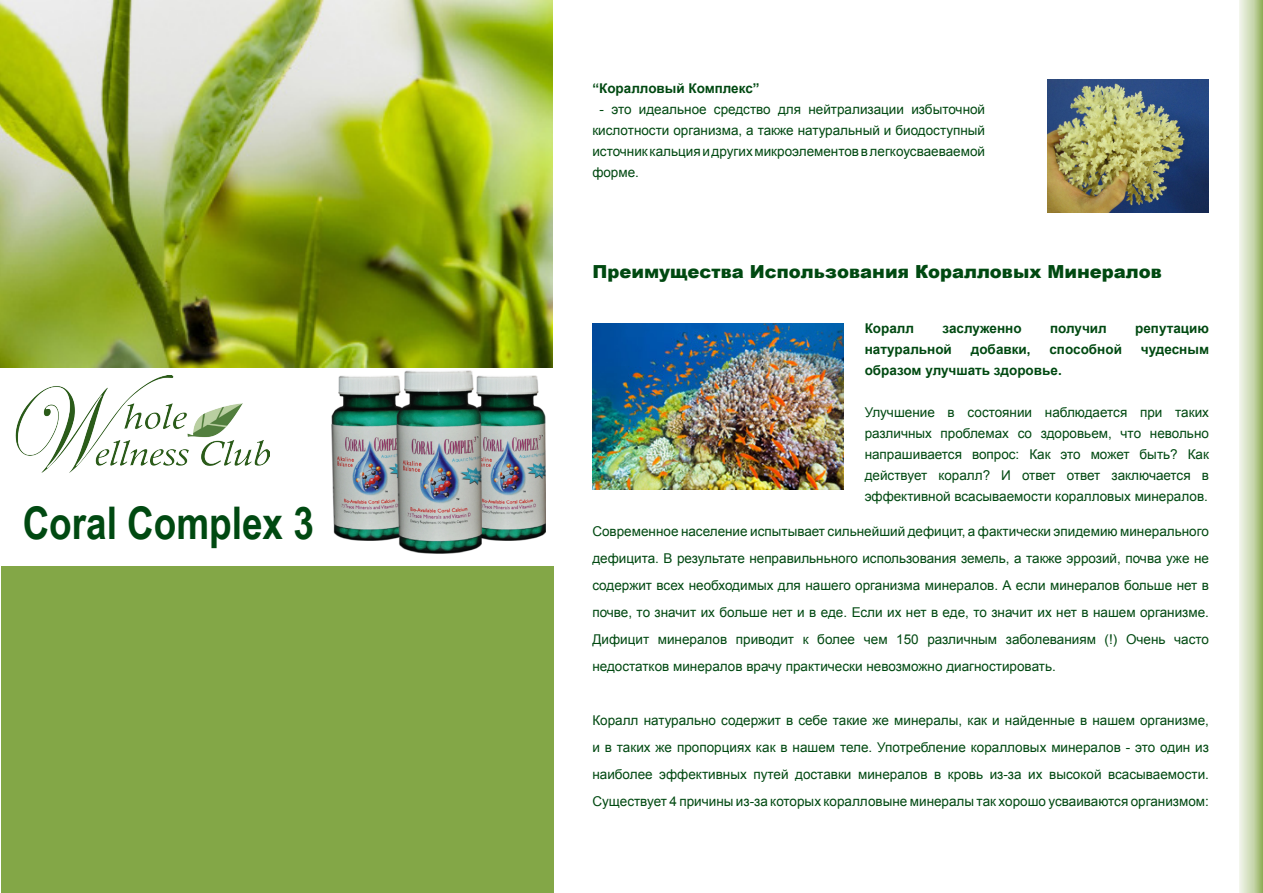
<style>
.page{position:relative;width:1263px;height:893px;background:#fff}
.page>*{position:absolute;margin:0;border:0;box-sizing:border-box;transform-origin:0 0}
.t1{font:700 45px "Arial Narrow";color:#004911}
.t2{font:900 18px "Arial";color:#004911}
.t3{font:13.5px/27px "Arial";color:#004911;text-align:justify}
.t4{font:700 13.5px "Arial";color:#004911}
</style>
<div class="page">
<img style="left:1239px;top:0;width:24px;height:892px">
<img style="left:1048px;top:79px;width:161px;height:133px">
<img style="left:0;top:0;width:552px;height:367px">
<div style="left:1px;top:566px;width:553px;height:327px;background:#83a747"></div>
<img style="left:15px;top:376px;width:254px;height:97px">
<img style="left:331px;top:375px;width:66px;height:166px">
<img style="left:481px;top:375px;width:64px;height:166px">
<img style="left:397px;top:370px;width:84px;height:184px">
<img style="left:592px;top:323px;width:252px;height:166px">
<p class="t1" style="left:23px;top:489px;width:293px">Coral Complex 3</p>
<p class="t4" style="left:592px;top:79px;width:169px">“Коралловый Комплекс”</p>
<p class="t3" style="left:592px;top:99px;width:394px;line-height:21px;text-indent:7px">- это идеальное средство для нейтрализации избыточной кислотности организма, а также натуральный и биодоступный источник кальцияидругихмикроэлементоввлегкоусваеваемой форме.</p>
<p class="t2" style="left:592px;top:259px;width:571px">Преимущества Использования Коралловых Минералов</p>
<p class="t4" style="left:865px;top:319px;width:51px">Коралл</p>
<p class="t4" style="left:942px;top:319px;width:81px">заслуженно</p>
<p class="t4" style="left:1050px;top:319px;width:58px">получил</p>
<p class="t4" style="left:1135px;top:319px;width:75px">репутацию</p>
<p class="t4" style="left:865px;top:340px;width:89px">натуральной</p>
<p class="t4" style="left:971px;top:340px;width:61px">добавки,</p>
<p class="t4" style="left:1049px;top:340px;width:74px">способной</p>
<p class="t4" style="left:1141px;top:340px;width:70px">чудесным</p>
<p class="t4" style="left:865px;top:361px;width:199px">образом улучшать здоровье.</p>
<p class="t3" style="left:865px;top:402px;width:346px;line-height:21px">Улучшение в состоянии наблюдается при таких различных проблемах со здоровьем, что невольно напрашивается вопрос: Как это может быть? Как действует коралл? И ответ ответ заключается в эффективной всасываемости коралловых минералов.</p>
<p class="t3" style="left:592px;top:518px;width:618px">Современное население испытывает сильнейший дефицит, а фактически эпидемию минерального дефицита. В результате неправильньного использования земель, а также эррозий, почва уже не содержит всех необходимых для нашего организма минералов. А если минералов больше нет в почве, то значит их больше нет и в еде. Если их нет в еде, то значит их нет в нашем организме.<br>Дифицит минералов приводит к более чем 150 различным заболеваниям (!) Очень часто недостатков минералов врачу практически невозможно диагностировать.</p>
<p class="t3" style="left:592px;top:707px;width:618px">Коралл натурально содержит в себе такие же минералы, как и найденные в нашем организме, и в таких же пропорциях как в нашем теле. Употребление коралловых минералов - это один из наиболее эффективных путей доставки минералов в кровь из-за их высокой всасываемости.<br>Существует 4 причины из-за которых коралловыне минералы так хорошо усваиваются организмом:</p>
</div>
